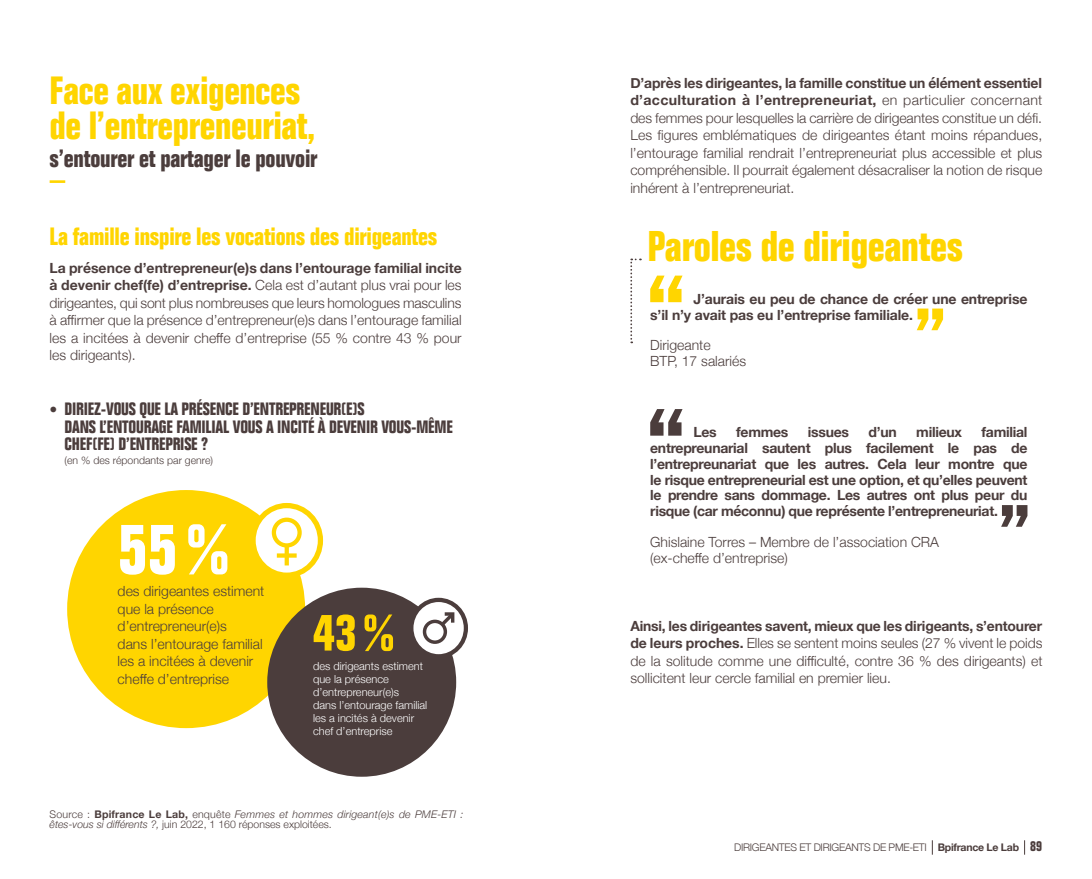
<style>
.page{position:relative;width:1092px;height:879px;background:#fff}
.page>*{position:absolute;margin:0;border:0;box-sizing:border-box;transform-origin:0 0}
.CL_paragraphe_de_bas{font:700 condensed 70px "Folio";color:#fff}
.CL_paragraphe_de_bas-2{font:700 condensed 51.1px "Folio";color:#ffd500}
.t1{font:700 condensed 42px "Folio";letter-spacing:-.01em;color:#ffd500}
.CL_Titre_jaune_trait{font:700 condensed 38.5px/35px "Folio";letter-spacing:-.01em;color:#ffd500}
.CL_Sous-titre_jaune{font:700 condensed 24.5px "Folio";letter-spacing:-.01em;color:#ffd500}
.CL_Titre_taupe_trait{font:700 condensed 24.5px "Folio";letter-spacing:-.01em;color:#4b3d3c}
.t2{font:700 condensed 17.5px/17.5px "Folio";letter-spacing:-.01em;color:#4b3d3c}
.CL_paragraphe_de_bas-3{font:300 14px/17.5px "Helvetica Neue";color:#4b3d3c;text-align:justify}
.t3{font:700 14px/15.8px "Helvetica Neue";letter-spacing:-.02em;color:#4b3d3c}
.CL_paragraphe_de_bas-4{font:300 11.03px/13.1px "Helvetica Neue";color:#fff}
.CL_Note_de_bas_de_pa{font:italic 300 10.5px/10.5px "Helvetica Neue";letter-spacing:.015em;color:#4b3d3c}
.CL_GRAPH_sous_titre{font:300 10.5px "Helvetica Neue";letter-spacing:-.025em;color:#4b3d3c}
.CL_GRAPH_sous_titre-2{font:300 10.5px "Helvetica Neue";color:#4b3d3c}
.s1{font-weight:700}
.s2{font-family:"Helvetica Neue";font-weight:300;font-stretch:normal;font-size:15.75px}
.s3{font-style:normal}
.s4{font-weight:700;font-style:normal}
.s5{font-family:"Folio";font-weight:700;font-stretch:condensed;font-size:14px}
</style>
<div class="page">
<svg style="left:931px;top:840px;width:1px;height:14px"></svg>
<svg style="left:1024px;top:840px;width:1px;height:14px"></svg>
<hr style="left:50px;top:180px;width:15px;height:3px;background:#ffd500">
<svg style="left:650px;top:275px;width:32px;height:27px"></svg>
<svg style="left:917px;top:308px;width:26px;height:22px"></svg>
<svg style="left:650px;top:409px;width:32px;height:26px"></svg>
<svg style="left:1001px;top:505px;width:26px;height:21px"></svg>
<svg style="left:630px;top:258px;width:11px;height:85px"></svg>
<div style="left:67px;top:490px;width:238px;height:237px;background:#ffd500;border-radius:50%"></div>
<div style="left:267px;top:587px;width:189px;height:189px;background:#4b3d3c;border-radius:50%"></div>
<svg style="left:253px;top:505px;width:67px;height:70px"></svg>
<div style="left:250px;top:502px;width:73px;height:75px;border:5px solid #ffd500;border-radius:50%"></div>
<svg style="left:274px;top:519px;width:25px;height:26px"></svg>
<div style="left:272px;top:517px;width:30px;height:30px;border:4px solid #ffd500;border-radius:50%"></div>
<div style="left:284px;top:545px;width:5px;height:20px;background:#ffd500"></div>
<svg style="left:277px;top:553px;width:19px;height:4px"></svg>
<svg style="left:411px;top:599px;width:55px;height:57px"></svg>
<div style="left:409px;top:597px;width:59px;height:61px;border:4px solid #4b3d3c;border-radius:50%"></div>
<div style="left:424px;top:621px;width:21px;height:20px;background:#fff;border-radius:50%"></div>
<div style="left:423px;top:619px;width:24px;height:24px;border:3px solid #4b3d3c;border-radius:50%"></div>
<svg style="left:437px;top:610px;width:19px;height:19px"></svg>
<p class="CL_Titre_jaune_trait" style="left:50px;top:73px;width:267px">Face aux exigences de l’entrepreneuriat,</p>
<p class="CL_Titre_taupe_trait" style="left:50px;top:145px;width:269px">s’entourer et partager le pouvoir</p>
<p class="CL_Sous-titre_jaune" style="left:50px;top:223px;width:389px">La famille inspire les vocations des dirigeantes</p>
<p class="CL_paragraphe_de_bas-3" style="left:50px;top:258px;width:414px"><span class="s1">La présence d’entrepreneur(e)s dans l’entourage familial incite à devenir chef(fe) d’entreprise.</span> Cela est d’autant plus vrai pour les dirigeantes, qui sont plus nombreuses que leurs homologues masculins à affirmer que la présence d’entrepreneur(e)s dans l’entourage familial les a incitées à devenir cheffe d’entreprise (55 % contre 43 % pour les dirigeants).</p>
<p class="t2" style="left:64px;top:400px;width:390px;text-indent:-15px"><span class="s2">•</span> DIRIEZ-VOUS QUE LA PRÉSENCE D’ENTREPRENEUR(E)S<br>DANS L’ENTOURAGE FAMILIAL VOUS A INCITÉ À DEVENIR VOUS-MÊME<br>CHEF(FE) D’ENTREPRISE ?</p>
<p class="CL_GRAPH_sous_titre-2" style="left:64px;top:452px;width:150px">(en % des répondants par genre)</p>
<p class="CL_paragraphe_de_bas" style="left:118px;top:510px;width:113px">55%</p>
<p class="CL_paragraphe_de_bas-3" style="left:118px;top:581px;width:148px;text-align:left">des dirigeantes estiment que la présence d’entrepreneur(e)s<br>dans l’entourage familial les a incitées à devenir cheffe d’entreprise</p>
<p class="CL_paragraphe_de_bas-2" style="left:313px;top:604px;width:83px">43%</p>
<p class="CL_paragraphe_de_bas-4" style="left:313px;top:658px;width:116px">des dirigeants estiment que la présence d’entrepreneur(e)s<br>dans l’entourage familial les a incités à devenir chef d’entreprise</p>
<p class="CL_Note_de_bas_de_pa" style="left:50px;top:807px;width:415px"><span class="s3">Source :</span> <span class="s4">Bpifrance Le Lab,</span> <span class="s3">enquête</span> Femmes et hommes dirigeant(e)s de PME-ETI : êtes-vous si différents ?, <span class="s3">juin 2022, 1 160 réponses exploitées.</span></p>
<p class="CL_paragraphe_de_bas-3" style="left:630px;top:73px;width:413px"><span class="s1">D’après les dirigeantes, la famille constitue un élément essentiel d’acculturation à l’entrepreneuriat,</span> en particulier concernant des femmes pour lesquelles la carrière de dirigeantes constitue un défi.<br>Les figures emblématiques de dirigeantes étant moins répandues, l’entourage familial rendrait l’entrepreneuriat plus accessible et plus compréhensible. Il pourrait également désacraliser la notion de risque inhérent à l’entrepreneuriat.</p>
<p class="t1" style="left:647px;top:222px;width:317px">Paroles de dirigeantes</p>
<p class="t3" style="left:650px;top:291px;width:379px;text-indent:43px">J’aurais eu peu de chance de créer une entreprise s’il n’y avait pas eu l’entreprise familiale.</p>
<p class="CL_paragraphe_de_bas-3" style="left:650px;top:336px;width:97px;line-height:15.8px">Dirigeante<br>BTP, 17 salariés</p>
<p class="t3" style="left:650px;top:424px;width:379px;text-align:justify;text-indent:331px">familial entrepreunarial sautent plus facilement le pas de l’entrepreunariat que les autres. Cela leur montre que le risque entrepreneurial est une option, et qu’elles peuvent le prendre sans dommage. Les autres ont plus peur du risque (car méconnu) que représente l’entrepreneuriat.</p>
<p class="CL_paragraphe_de_bas-3" style="left:650px;top:532px;width:290px;line-height:15.8px">Ghislaine Torres – Membre de l’association CRA (ex-cheffe d’entreprise)</p>
<p class="t3" style="left:693px;top:424px;width:25px">Les</p>
<p class="t3" style="left:736px;top:424px;width:54px">femmes</p>
<p class="t3" style="left:807px;top:424px;width:43px">issues</p>
<p class="t3" style="left:868px;top:424px;width:30px">d’un</p>
<p class="t3" style="left:916px;top:424px;width:47px">milieux</p>
<p class="CL_paragraphe_de_bas-3" style="left:630px;top:615px;width:413px"><span class="s1">Ainsi, les dirigeantes savent, mieux que les dirigeants, s’entourer de leurs proches.</span> Elles se sentent moins seules (27 % vivent le poids de la solitude comme une difficulté, contre 36 % des dirigeants) et sollicitent leur cercle familial en premier lieu.</p>
<p class="CL_GRAPH_sous_titre" style="left:734px;top:838px;width:309px">DIRIGEANTES ET DIRIGEANTS DE PME-ETI <span class="s1">Bpifrance Le Lab</span> <span class="s5">89</span></p>
</div>
